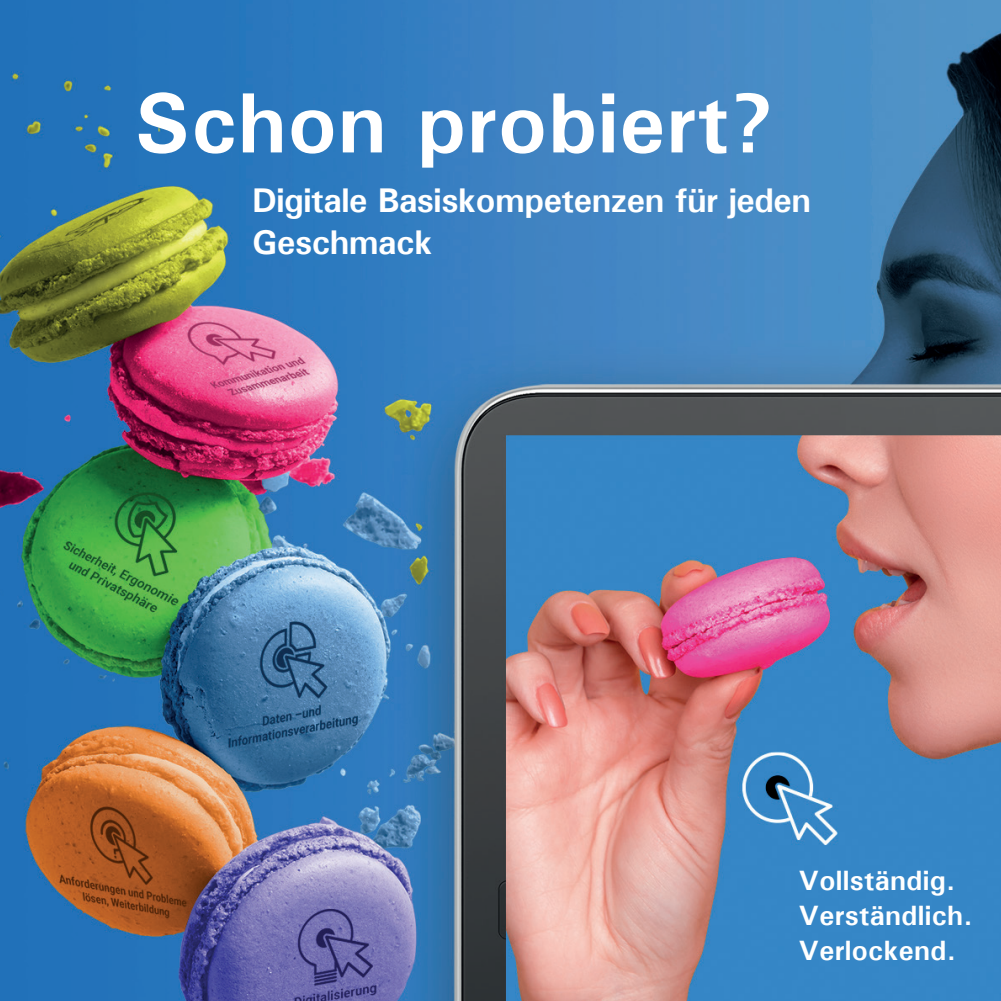
<style>
.page{position:relative;width:1001px;height:1001px;background:#fff}
.page>*{position:absolute;margin:0;border:0;box-sizing:border-box;transform-origin:0 0}
.t1{font:700 85.4px "Univers";letter-spacing:.01em;color:#fff}
.t2{font:700 34.3px/42px "Univers";letter-spacing:-.015em;color:#fff}
.t3{font:700 28px/35px "Univers";letter-spacing:.01em;color:#fff}
</style>
<div class="page">
<img style="left:0;top:0;width:1000px;height:1000px">
<svg style="left:0;top:0;width:6px;height:6px"></svg>
<svg style="left:0;top:994px;width:6px;height:7px"></svg>
<svg style="left:994px;top:0;width:7px;height:6px"></svg>
<svg style="left:994px;top:994px;width:7px;height:7px"></svg>
<h1 class="t1" style="left:135px;top:71px;width:641px">Schon probiert?</h1>
<p class="t2" style="left:252px;top:179px;width:560px">Digitale Basiskompetenzen für jeden<br>Geschmack</p>
<p class="t3" style="left:798px;top:862px;width:175px">Vollständig.<br>Verständlich.<br>Verlockend.</p>
</div>
